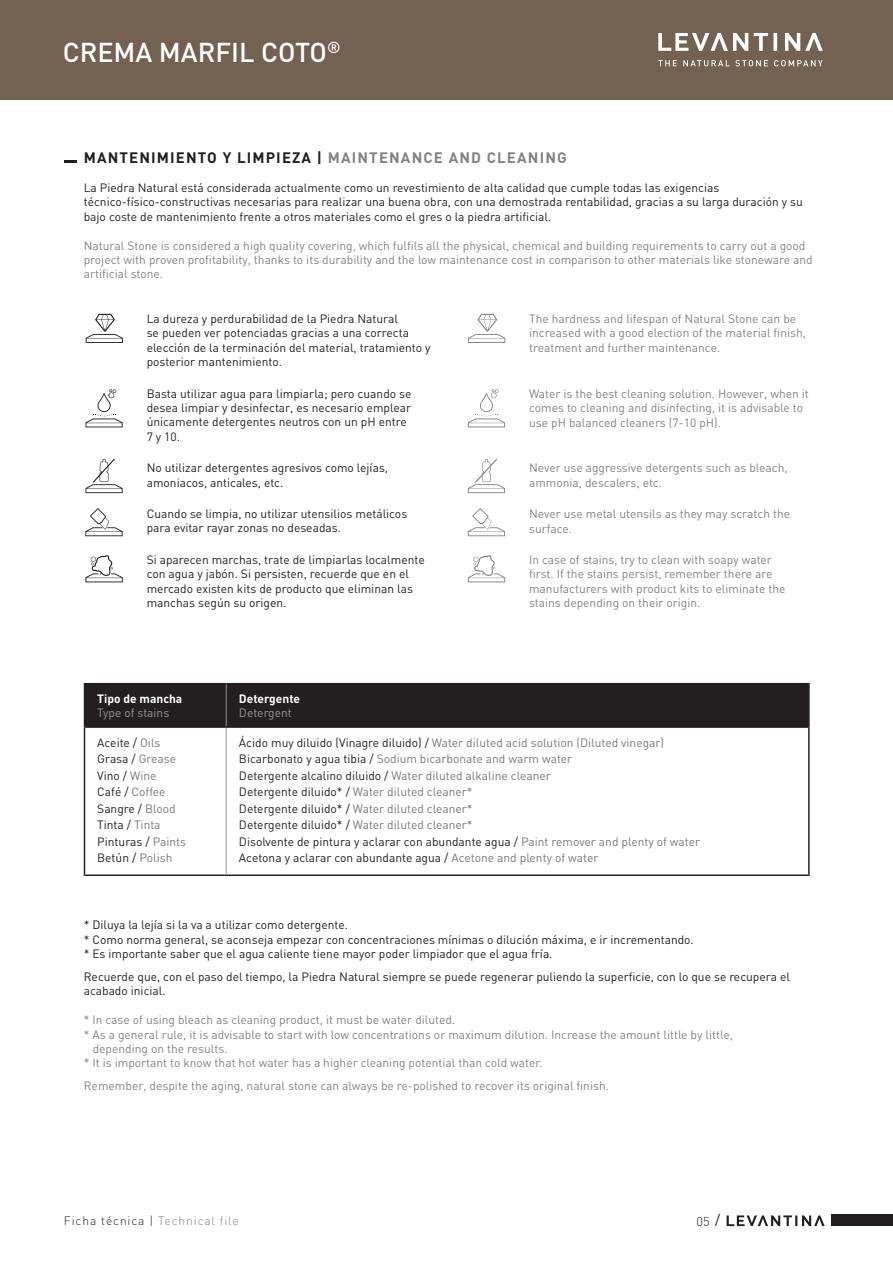
<style>
.page{position:relative;width:893px;height:1263px;background:#fff}
.page>*{position:absolute;margin:0;border:0;box-sizing:border-box;transform-origin:0 0}
.t1{font:500 27px "DIN";color:#fff}
.t2{font:700 15px "DIN";letter-spacing:.075em;color:#231f20}
.t3{font:300 12.75px "DIN";color:#231f20}
.t4{font:12px/14.4px "DIN";color:#231f20}
.t5{font:12px/14.4px "DIN";color:#808285}
.t6{font:300 12px "DIN";letter-spacing:.075em;color:#231f20}
.t7{font:700 12px "DIN";color:#fff}
.t8{font:12px "DIN";color:#939598}
.s1{color:#808285}
.s2{color:#76787b}
.s3{font-weight:400;font-size:14.25px}
</style>
<div class="page">
<div style="left:0;top:0;width:893px;height:100px;background:#736152"></div>
<svg style="left:658px;top:33px;width:165px;height:33px"></svg>
<div style="left:831px;top:1215px;width:62px;height:11px;background:#231f20"></div>
<svg style="left:727px;top:1215px;width:98px;height:11px"></svg>
<svg style="left:64px;top:160px;width:13px;height:3px"></svg>
<svg style="left:86px;top:314px;width:37px;height:29px"></svg>
<svg style="left:468px;top:314px;width:37px;height:29px"></svg>
<svg style="left:85px;top:389px;width:38px;height:38px"></svg>
<svg style="left:468px;top:389px;width:37px;height:38px"></svg>
<svg style="left:85px;top:459px;width:38px;height:34px"></svg>
<svg style="left:468px;top:459px;width:37px;height:34px"></svg>
<svg style="left:85px;top:508px;width:38px;height:28px"></svg>
<svg style="left:468px;top:508px;width:37px;height:28px"></svg>
<svg style="left:85px;top:555px;width:38px;height:27px"></svg>
<svg style="left:468px;top:555px;width:37px;height:27px"></svg>
<div style="left:85px;top:684px;width:723px;height:42px;background:#231f20"></div>
<hr style="left:84px;top:728px;width:1px;height:146px;background:#231f20">
<hr style="left:226px;top:728px;width:1px;height:146px;background:#939598">
<hr style="left:84px;top:683px;width:142px;height:1px;background:#231f20">
<hr style="left:84px;top:684px;width:1px;height:42px;background:#231f20">
<hr style="left:226px;top:683px;width:584px;height:1px;background:#231f20">
<hr style="left:226px;top:684px;width:1px;height:42px;background:#939598">
<hr style="left:808px;top:728px;width:2px;height:146px;background:#231f20">
<hr style="left:84px;top:874px;width:142px;height:2px;background:#231f20">
<hr style="left:226px;top:874px;width:584px;height:2px;background:#231f20">
<hr style="left:808px;top:684px;width:2px;height:42px;background:#231f20">
<hr style="left:84px;top:726px;width:142px;height:2px;background:#231f20">
<hr style="left:226px;top:726px;width:584px;height:2px;background:#231f20">
<h1 class="t1" style="left:63px;top:34px;width:279px">CREMA MARFIL COTO<sup>®</sup></h1>
<p class="t2" style="left:84px;top:147px;width:484px">MANTENIMIENTO Y LIMPIEZA | <span class="s1">MAINTENANCE AND CLEANING</span></p>
<p class="t4" style="left:84px;top:181px;width:721px">La Piedra Natural está considerada actualmente como un revestimiento de alta calidad que cumple todas las exigencias técnico-físico-constructivas necesarias para realizar una buena obra, con una demostrada rentabilidad, gracias a su larga duración y su bajo coste de mantenimiento frente a otros materiales como el gres o la piedra artificial.</p>
<p class="t5" style="left:84px;top:238px;width:731px">Natural Stone is considered a high quality covering, which fulfils all the physical, chemical and building requirements to carry out a good project with proven profitability, thanks to its durability and the low maintenance cost in comparison to other materials like stoneware and artificial stone.</p>
<p class="t4" style="left:147px;top:312px;width:285px">La dureza y perdurabilidad de la Piedra Natural<br>se pueden ver potenciadas gracias a una correcta elección de la terminación del material, tratamiento y posterior mantenimiento.</p>
<p class="t4" style="left:147px;top:386px;width:266px">Basta utilizar agua para limpiarla; pero cuando se desea limpiar y desinfectar, es necesario emplear únicamente detergentes neutros con un pH entre 7 y 10.</p>
<p class="t4" style="left:147px;top:461px;width:243px">No utilizar detergentes agresivos como lejías, amoniacos, anticales, etc.</p>
<p class="t4" style="left:147px;top:507px;width:262px">Cuando se limpia, no utilizar utensilios metálicos para evitar rayar zonas no deseadas.</p>
<p class="t4" style="left:147px;top:552px;width:280px">Si aparecen marchas, trate de limpiarlas localmente con agua y jabón. Si persisten, recuerde que en el mercado existen kits de producto que eliminan las manchas según su origen.</p>
<p class="t5" style="left:529px;top:312px;width:278px">The hardness and lifespan of Natural Stone can be increased with a good election of the material finish, treatment and further maintenance.</p>
<p class="t5" style="left:529px;top:387px;width:281px">Water is the best cleaning solution. However, when it comes to cleaning and disinfecting, it is advisable to use pH balanced cleaners (7-10 pH).</p>
<p class="t5" style="left:529px;top:461px;width:260px">Never use aggressive detergents such as bleach, ammonia, descalers, etc.</p>
<p class="t5" style="left:529px;top:507px;width:263px">Never use metal utensils as they may scratch the surface.</p>
<p class="t5" style="left:529px;top:553px;width:258px">In case of stains, try to clean with soapy water first. If the stains persist, remember there are manufacturers with product kits to eliminate the stains depending on their origin.</p>
<p class="t7" style="left:97px;top:691px;width:87px">Tipo de mancha</p>
<p class="t8" style="left:97px;top:706px;width:74px">Type of stains</p>
<p class="t7" style="left:239px;top:691px;width:63px">Detergente</p>
<p class="t8" style="left:239px;top:706px;width:54px">Detergent</p>
<p class="t4" style="left:97px;top:734px;width:90px;line-height:16.5px">Aceite / <span class="s2">Oils<br></span>Grasa / <span class="s2">Grease<br></span>Vino / <span class="s2">Wine<br></span>Café / <span class="s2">Coffee<br></span>Sangre / <span class="s2">Blood<br></span>Tinta / <span class="s2">Tinta<br></span>Pinturas / <span class="s2">Paints<br></span>Betún / <span class="s2">Polish</span></p>
<p class="t4" style="left:239px;top:734px;width:463px;line-height:16.5px">Ácido muy diluido (Vinagre diluido) / <span class="s2">Water diluted acid solution (Diluted vinegar)<br></span>Bicarbonato y agua tibia / <span class="s2">Sodium bicarbonate and warm water<br></span>Detergente alcalino diluido / <span class="s2">Water diluted alkaline cleaner<br></span>Detergente diluido* / <span class="s2">Water diluted cleaner*<br></span>Detergente diluido* / <span class="s2">Water diluted cleaner*<br></span>Detergente diluido* / <span class="s2">Water diluted cleaner*<br></span>Disolvente de pintura y aclarar con abundante agua / <span class="s2">Paint remover and plenty of water </span>Acetona y aclarar con abundante agua / <span class="s2">Acetone and plenty of water</span></p>
<p class="t4" style="left:84px;top:918px;width:612px">* Diluya la lejía si la va a utilizar como detergente.<br>* Como norma general, se aconseja empezar con concentraciones mínimas o dilución máxima, e ir incrementando. * Es importante saber que el agua caliente tiene mayor poder limpiador que el agua fría.</p>
<p class="t4" style="left:84px;top:969px;width:708px">Recuerde que, con el paso del tiempo, la Piedra Natural siempre se puede regenerar puliendo la superficie, con lo que se recupera el acabado inicial.</p>
<p class="t5" style="left:84px;top:1013px;width:373px">* In case of using bleach as cleaning product, it must be water diluted.</p>
<p class="t5" style="left:84px;top:1027px;width:651px">* As a general rule, it is advisable to start with low concentrations or maximum dilution. Increase the amount little by little,</p>
<p class="t5" style="left:93px;top:1041px;width:136px">depending on the results.</p>
<p class="t5" style="left:84px;top:1056px;width:460px">* It is important to know that hot water has a higher cleaning potential than cold water.</p>
<p class="t5" style="left:84px;top:1079px;width:527px">Remember, despite the aging, natural stone can always be re-polished to recover its original finish.</p>
<p class="t6" style="left:64px;top:1213px;width:176px">Ficha técnica | <span class="s1">Technical file</span></p>
<p class="t3" style="left:696px;top:1213px;width:25px">05 <span class="s3">/</span></p>
</div>
